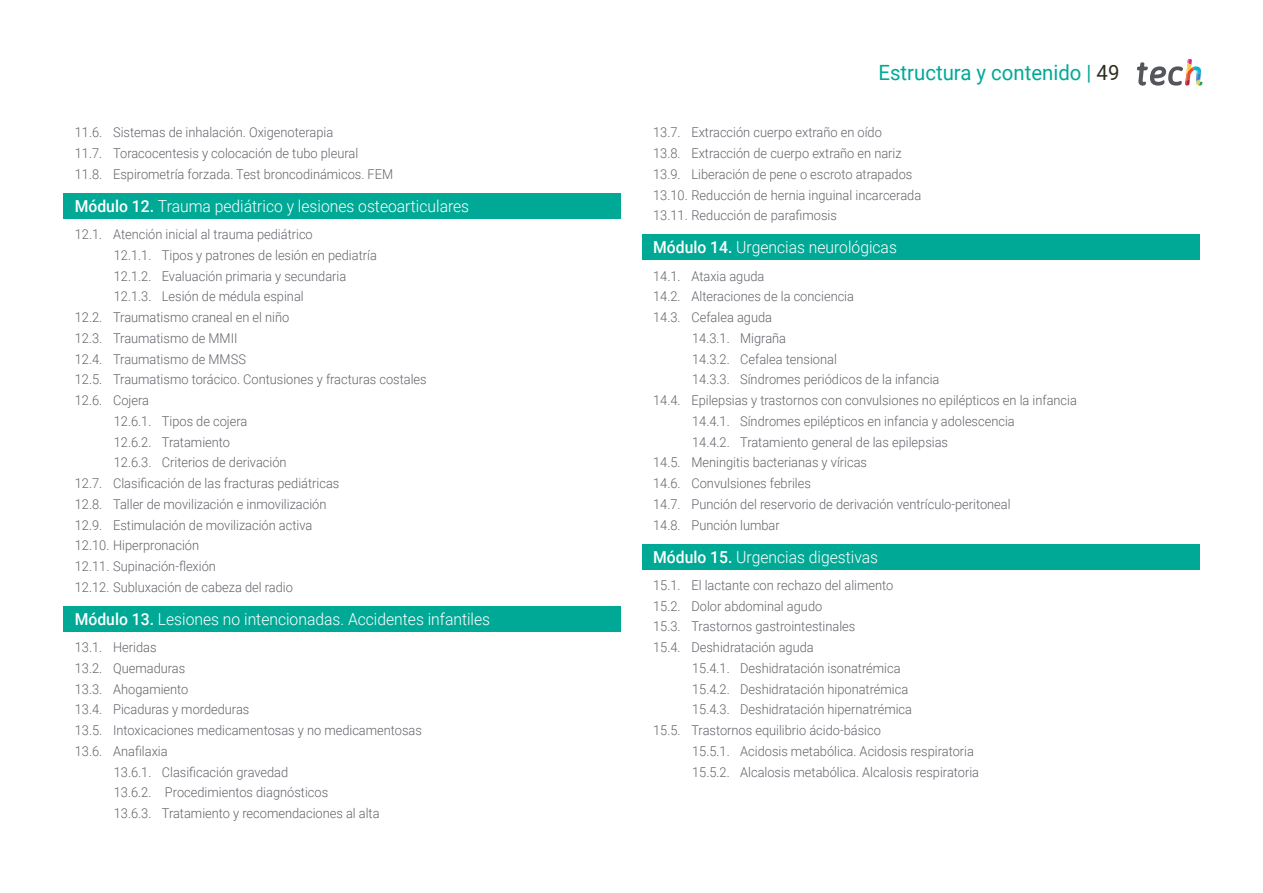
<style>
.page{position:relative;width:1263px;height:893px;background:#fff}
.page>*{position:absolute;margin:0;border:0;box-sizing:border-box;transform-origin:0 0}
.t1{font:21px "Roboto";color:#00a996}
.t2{font:300 16.5px "Roboto";color:#fff;scale:.95 1}
.t3{font:300 13.5px/20.7px "Roboto";color:#61646a;scale:.95 1}
.s1{font-weight:500}
.s2{color:#312e20}
</style>
<div class="page">
<svg style="left:1137px;top:59px;width:65px;height:27px"></svg>
<div style="left:64px;top:193px;width:557px;height:25px;background:#00a996"></div>
<div style="left:64px;top:606px;width:557px;height:25px;background:#00a996"></div>
<div style="left:642px;top:235px;width:557px;height:25px;background:#00a996"></div>
<div style="left:642px;top:544px;width:557px;height:25px;background:#00a996"></div>
<p class="t3" style="left:75px;top:122px;width:337px">11.6. Sistemas de inhalación. Oxigenoterapia<br>11.7. Toracocentesis y colocación de tubo pleural<br>11.8. Espirometría forzada. Test broncodinámicos. FEM</p>
<p class="t2" style="left:75px;top:195px;width:417px"><span class="s1">Módulo 12.</span> Trauma pediátrico y lesiones osteoarticulares</p>
<p class="t3" style="left:75px;top:223px;width:252px">12.1. Atención inicial al trauma pediátrico</p>
<p class="t3" style="left:114px;top:244px;width:278px">12.1.1. Tipos y patrones de lesión en pediatría</p>
<p class="t3" style="left:114px;top:265px;width:246px">12.1.2. Evaluación primaria y secundaria</p>
<p class="t3" style="left:114px;top:286px;width:201px">12.1.3. Lesión de médula espinal</p>
<p class="t3" style="left:75px;top:306px;width:227px">12.2. Traumatismo craneal en el niño</p>
<p class="t3" style="left:75px;top:327px;width:173px">12.3. Traumatismo de MMII</p>
<p class="t3" style="left:75px;top:348px;width:182px">12.4. Traumatismo de MMSS</p>
<p class="t3" style="left:75px;top:369px;width:372px">12.5. Traumatismo torácico. Contusiones y fracturas costales</p>
<p class="t3" style="left:75px;top:389px;width:80px">12.6. Cojera</p>
<p class="t3" style="left:114px;top:410px;width:142px">12.6.1. Tipos de cojera</p>
<p class="t3" style="left:114px;top:431px;width:124px">12.6.2. Tratamiento</p>
<p class="t3" style="left:114px;top:452px;width:183px">12.6.3. Criterios de derivación</p>
<p class="t3" style="left:75px;top:472px;width:280px">12.7. Clasificación de las fracturas pediátricas</p>
<p class="t3" style="left:75px;top:493px;width:266px">12.8. Taller de movilización e inmovilización</p>
<p class="t3" style="left:75px;top:514px;width:251px">12.9. Estimulación de movilización activa</p>
<p class="t3" style="left:75px;top:535px;width:132px">12.10. Hiperpronación</p>
<p class="t3" style="left:75px;top:555px;width:150px">12.11. Supinación-flexión</p>
<p class="t3" style="left:75px;top:576px;width:231px">12.12. Subluxación de cabeza del radio</p>
<p class="t2" style="left:75px;top:608px;width:439px"><span class="s1">Módulo 13.</span> Lesiones no intencionadas. Accidentes infantiles</p>
<p class="t3" style="left:75px;top:636px;width:87px">13.1. Heridas</p>
<p class="t3" style="left:75px;top:657px;width:118px">13.2. Quemaduras</p>
<p class="t3" style="left:75px;top:678px;width:121px">13.3. Ahogamiento</p>
<p class="t3" style="left:75px;top:699px;width:185px">13.4. Picaduras y mordeduras</p>
<p class="t3" style="left:75px;top:719px;width:367px">13.5. Intoxicaciones medicamentosas y no medicamentosas</p>
<p class="t3" style="left:75px;top:740px;width:99px">13.6. Anafilaxia</p>
<p class="t3" style="left:114px;top:761px;width:185px">13.6.1. Clasificación gravedad</p>
<p class="t3" style="left:114px;top:782px;width:227px">13.6.2. Procedimientos diagnósticos</p>
<p class="t3" style="left:114px;top:802px;width:281px">13.6.3. Tratamiento y recomendaciones al alta</p>
<h1 class="t1" style="left:878px;top:57px;width:242px">Estructura y contenido | <span class="s2">49</span></h1>
<p class="t3" style="left:653px;top:122px;width:284px">13.7. Extracción cuerpo extraño en oído<br>13.8. Extracción de cuerpo extraño en nariz 13.9. Liberación de pene o escroto atrapados 13.10. Reducción de hernia inguinal incarcerada 13.11. Reducción de parafimosis</p>
<p class="t2" style="left:653px;top:236px;width:258px"><span class="s1">Módulo 14.</span> Urgencias neurológicas</p>
<p class="t3" style="left:653px;top:265px;width:119px">14.1. Ataxia aguda</p>
<p class="t3" style="left:653px;top:286px;width:213px">14.2. Alteraciones de la conciencia</p>
<p class="t3" style="left:653px;top:306px;width:127px">14.3. Cefalea aguda</p>
<p class="t3" style="left:692px;top:327px;width:100px">14.3.1. Migraña</p>
<p class="t3" style="left:692px;top:348px;width:154px">14.3.2. Cefalea tensional</p>
<p class="t3" style="left:692px;top:369px;width:262px">14.3.3. Síndromes periódicos de la infancia</p>
<p class="t3" style="left:653px;top:389px;width:448px">14.4. Epilepsias y trastornos con convulsiones no epilépticos en la infancia</p>
<p class="t3" style="left:692px;top:410px;width:341px">14.4.1. Síndromes epilépticos en infancia y adolescencia</p>
<p class="t3" style="left:692px;top:431px;width:271px">14.4.2. Tratamiento general de las epilepsias</p>
<p class="t3" style="left:653px;top:452px;width:227px">14.5. Meningitis bacterianas y víricas</p>
<p class="t3" style="left:653px;top:472px;width:168px">14.6. Convulsiones febriles</p>
<p class="t3" style="left:653px;top:493px;width:378px">14.7. Punción del reservorio de derivación ventrículo-peritoneal</p>
<p class="t3" style="left:653px;top:514px;width:135px">14.8. Punción lumbar</p>
<p class="t2" style="left:653px;top:545px;width:238px"><span class="s1">Módulo 15.</span> Urgencias digestivas</p>
<p class="t3" style="left:653px;top:574px;width:254px">15.1. El lactante con rechazo del alimento 15.2. Dolor abdominal agudo<br>15.3. Trastornos gastrointestinales<br>15.4. Deshidratación aguda</p>
<p class="t3" style="left:692px;top:657px;width:221px">15.4.1. Deshidratación isonatrémica</p>
<p class="t3" style="left:692px;top:678px;width:229px">15.4.2. Deshidratación hiponatrémica</p>
<p class="t3" style="left:692px;top:699px;width:233px">15.4.3. Deshidratación hipernatrémica</p>
<p class="t3" style="left:653px;top:719px;width:241px">15.5. Trastornos equilibrio ácido-básico</p>
<p class="t3" style="left:692px;top:740px;width:298px">15.5.1. Acidosis metabólica. Acidosis respiratoria</p>
<p class="t3" style="left:692px;top:761px;width:304px">15.5.2. Alcalosis metabólica. Alcalosis respiratoria</p>
</div>
